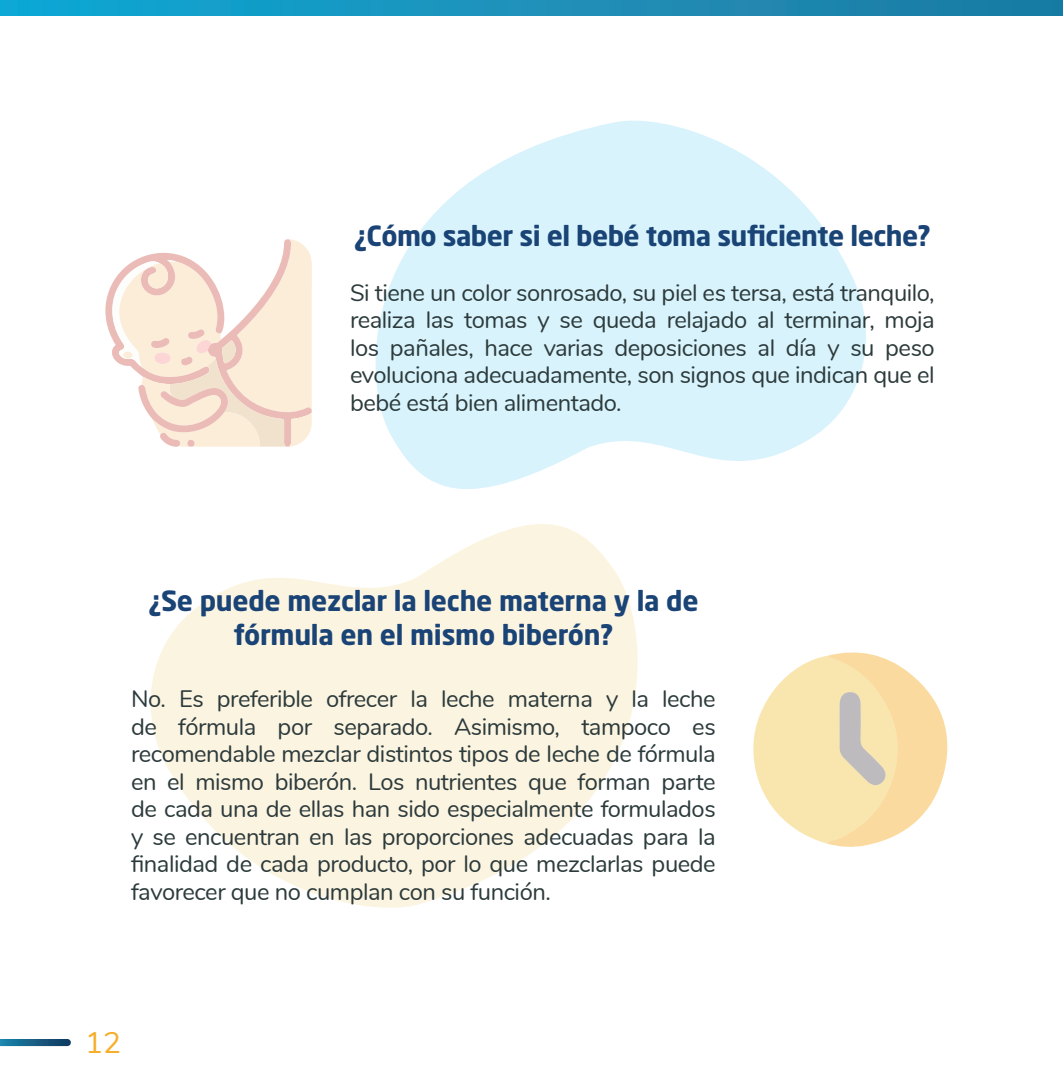
<style>
.page{position:relative;width:1063px;height:1078px;background:#fff}
.page>*{position:absolute;margin:0;border:0;box-sizing:border-box;transform-origin:0 0}
.t1{font:30px "Nunito";color:#f5af2b}
.t2{font:700 27.5px/33px "Neo Sans Std";letter-spacing:-.01em;color:#1a4376;text-align:center}
.t3{font:23.75px/27.5px "Nunito";letter-spacing:-.02em;color:#2c3a3b;text-align:justify}
</style>
<div class="page">
<svg style="left:150px;top:524px;width:488px;height:384px;fill:#fbf4e1"></svg>
<svg style="left:375px;top:120px;width:491px;height:369px;fill:#d8f3fc"></svg>
<div style="left:0;top:0;width:1063px;height:16px;background:linear-gradient(to right,#11a8d4,#207aa1)"></div>
<svg style="left:0;top:1039px;width:71px;height:6px"></svg>
<svg style="left:105px;top:239px;width:207px;height:208px"></svg>
<div style="left:123px;top:351px;width:9px;height:7px;background:#fcedd8;border-radius:50%"></div>
<svg style="left:753px;top:652px;width:195px;height:195px"></svg>
<p class="t2" style="left:354px;top:218px;width:579px">¿Cómo saber si el bebé toma suficiente leche?</p>
<p class="t3" style="left:350px;top:277px;width:586px">Si tiene un color sonrosado, su piel es tersa, está tranquilo, realiza las tomas y se queda relajado al terminar, moja los pañales, hace varias deposiciones al día y su peso evoluciona adecuadamente, son signos que indican que el bebé está bien alimentado.</p>
<p class="t2" style="left:148px;top:584px;width:552px">¿Se puede mezclar la leche materna y la de fórmula en el mismo biberón?</p>
<p class="t3" style="left:131px;top:683px;width:586px">No. Es preferible ofrecer la leche materna y la leche de fórmula por separado. Asimismo, tampoco es recomendable mezclar distintos tipos de leche de fórmula en el mismo biberón. Los nutrientes que forman parte de cada una de ellas han sido especialmente formulados y se encuentran en las proporciones adecuadas para la finalidad de cada producto, por lo que mezclarlas puede favorecer que no cumplan con su función.</p>
<p class="t1" style="left:85px;top:1020px;width:38px">12</p>
</div>
